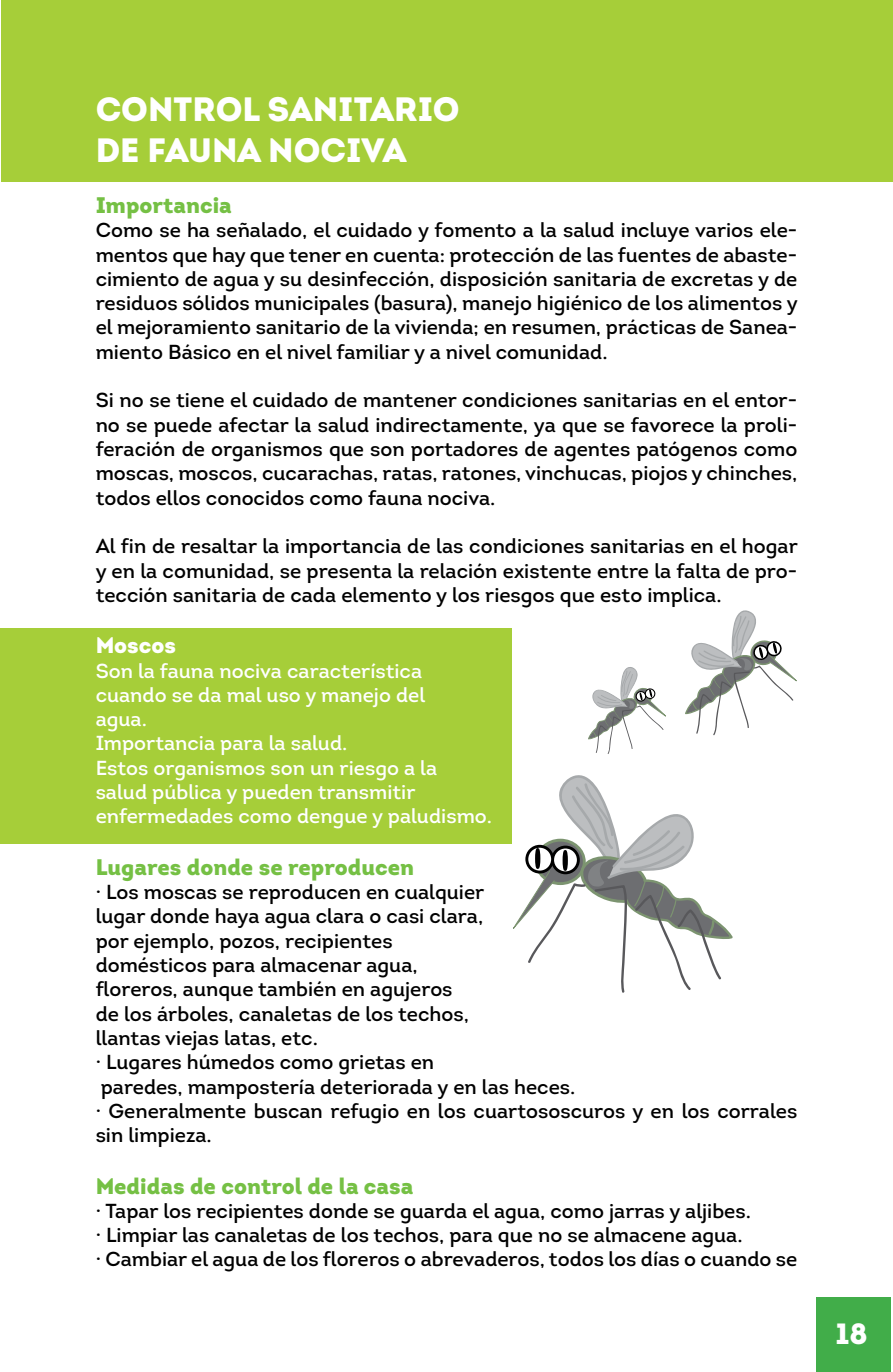
<style>
.page{position:relative;width:893px;height:1372px;background:#fff}
.page>*{position:absolute;margin:0;border:0;box-sizing:border-box;transform-origin:0 0}
.t1{font:900 33.75px/40.5px "Intro";color:#fff}
.t2{font:900 29.25px "Intro";color:#fff}
.t3{font:900 22.5px "Intro";color:#75c044}
.t4{font:900 22.5px "Intro";color:#fff}
.t5{font:20.25px/24.3px "Intro";color:#000;text-align:justify}
.t6{font:20.25px/24.3px "Intro";color:#fff}
</style>
<div class="page">
<div style="left:1px;top:0;width:892px;height:181px;background:#a6ce39"></div>
<div style="left:0;top:628px;width:512px;height:215px;background:#a6ce39"></div>
<svg style="left:508px;top:610px;width:289px;height:383px"></svg>
<div style="left:816px;top:1297px;width:75px;height:74px;background:#41ad49"></div>
<h1 class="t1" style="left:96px;top:88px;width:365px">CONTROL SANITARIO<br>DE FAUNA NOCIVA</h1>
<p class="t3" style="left:96px;top:190px;width:138px">Importancia</p>
<p class="t5" style="left:96px;top:218px;width:704px">Como se ha señalado, el cuidado y fomento a la salud incluye varios ele&shy;mentos que hay que tener en cuenta: protección de las fuentes de abaste&shy;cimiento de agua y su desinfección, disposición sanitaria de excretas y de residuos sólidos municipales (basura), manejo higiénico de los alimentos y el mejoramiento sanitario de la vivienda; en resumen, prácticas de Sanea&shy;miento Básico en el nivel familiar y a nivel comunidad.</p>
<p class="t5" style="left:96px;top:388px;width:703px">Si no se tiene el cuidado de mantener condiciones sanitarias en el entor&shy;no se puede afectar la salud indirectamente, ya que se favorece la proli&shy;feración de organismos que son portadores de agentes patógenos como moscas, moscos, cucarachas, ratas, ratones, vinchucas, piojos y chinches, todos ellos conocidos como fauna nociva.</p>
<p class="t5" style="left:96px;top:534px;width:704px">Al fin de resaltar la importancia de las condiciones sanitarias en el hogar y en la comunidad, se presenta la relación existente entre la falta de pro&shy;tección sanitaria de cada elemento y los riesgos que esto implica.</p>
<p class="t4" style="left:96px;top:630px;width:82px">Moscos</p>
<p class="t6" style="left:96px;top:658px;width:398px">Son la fauna nociva característica cuando se da mal uso y manejo del<br>agua.<br>Importancia para la salud.<br>Estos organismos son un riesgo a la salud pública y pueden transmitir enfermedades como dengue y paludismo.</p>
<p class="t3" style="left:96px;top:852px;width:320px">Lugares donde se reproducen</p>
<p class="t5" style="left:96px;top:879px;width:703px;text-align:left">· Los moscas se reproducen en cualquier<br>lugar donde haya agua clara o casi clara,<br>por ejemplo, pozos, recipientes<br>domésticos para almacenar agua,<br>floreros, aunque también en agujeros<br>de los árboles, canaletas de los techos,<br>llantas viejas latas, etc.<br>· Lugares húmedos como grietas en<br>paredes, mampostería deteriorada y en las heces.<br>· Generalmente buscan refugio en los cuartososcuros y en los corrales sin limpieza.</p>
<p class="t3" style="left:96px;top:1170px;width:319px">Medidas de control de la casa</p>
<p class="t5" style="left:96px;top:1198px;width:703px;text-align:left">· Tapar los recipientes donde se guarda el agua, como jarras y aljibes.<br>· Limpiar las canaletas de los techos, para que no se almacene agua.<br>· Cambiar el agua de los floreros o abrevaderos, todos los días o cuando se</p>
<h2 class="t2" style="left:835px;top:1314px;width:34px">18</h2>
</div>
